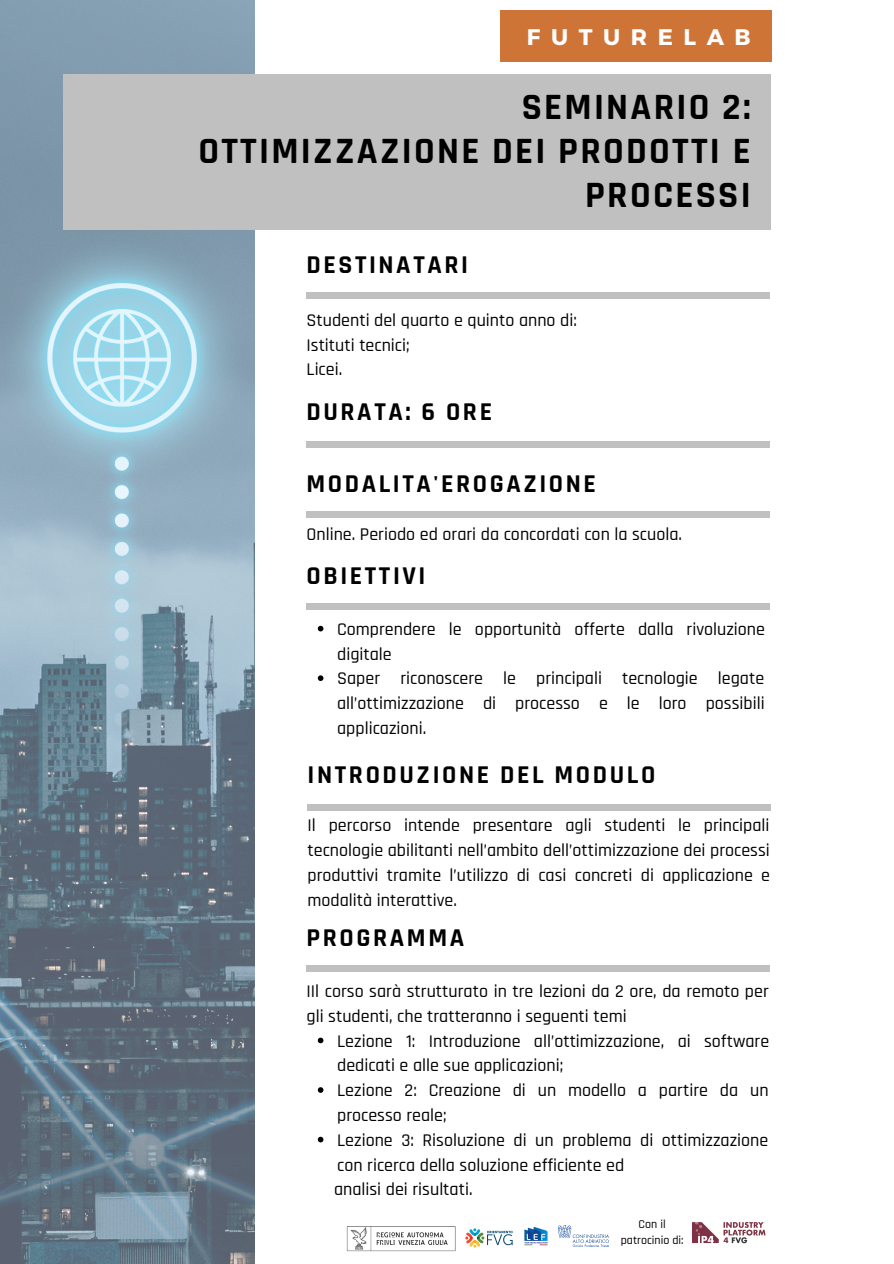
<style>
.page{position:relative;width:894px;height:1264px;background:#fff}
.page>*{position:absolute;margin:0;border:0;box-sizing:border-box;transform-origin:0 0}
.t1{font:700 37.5px/44px "Rajdhani";letter-spacing:.06em;color:#000;text-align:right}
.t2{font:700 25.95px "Rajdhani";letter-spacing:.1em;color:#000}
.t3{font:700 22.5px "Montserrat";letter-spacing:.47em;color:#fff}
.t4{font:500 18px/24.8px "Rajdhani";color:#000}
.t5{font:500 12px/16px "Rajdhani";color:#000;text-align:center}
</style>
<div class="page">
<div style="left:306px;top:292px;width:463px;height:7px;background:#c0c0c0"></div>
<div style="left:306px;top:440px;width:463px;height:7px;background:#c0c0c0"></div>
<div style="left:307px;top:804px;width:463px;height:7px;background:#c0c0c0"></div>
<img style="left:0;top:0;width:255px;height:1263px">
<div style="left:63px;top:74px;width:707px;height:155px;background:#c0c0c0"></div>
<img style="left:465px;top:1228px;width:48px;height:20px">
<img style="left:346px;top:1226px;width:109px;height:24px">
<div style="left:500px;top:10px;width:271px;height:52px;background:#cf7437"></div>
<div style="left:306px;top:511px;width:463px;height:7px;background:#c0c0c0"></div>
<div style="left:306px;top:603px;width:463px;height:7px;background:#c0c0c0"></div>
<img style="left:558px;top:1225px;width:50px;height:21px">
<img style="left:524px;top:1226px;width:24px;height:20px">
<img style="left:692px;top:1222px;width:74px;height:22px">
<svg style="left:318px;top:626px;width:5px;height:5px"></svg>
<svg style="left:318px;top:675px;width:5px;height:6px"></svg>
<svg style="left:318px;top:1037px;width:5px;height:6px"></svg>
<svg style="left:318px;top:1087px;width:5px;height:5px"></svg>
<svg style="left:318px;top:1136px;width:5px;height:6px"></svg>
<div style="left:306px;top:965px;width:463px;height:7px;background:#c0c0c0"></div>
<p class="t3" style="left:526px;top:22px;width:225px">FUTURELAB</p>
<p class="t1" style="left:521px;top:86px;width:230px">SEMINARIO 2:</p>
<p class="t1" style="left:198px;top:130px;width:553px">OTTIMIZZAZIONE DEI PRODOTTI E<br>PROCESSI</p>
<p class="t2" style="left:306px;top:249px;width:163px">DESTINATARI</p>
<p class="t4" style="left:306px;top:308px;width:272px">Studenti del quarto e quinto anno di:</p>
<p class="t4" style="left:306px;top:333px;width:104px">Istituti tecnici;</p>
<p class="t4" style="left:306px;top:358px;width:37px">Licei.</p>
<p class="t2" style="left:306px;top:396px;width:187px">DURATA: 6 ORE</p>
<p class="t2" style="left:306px;top:467px;width:291px">MODALITA'EROGAZIONE</p>
<p class="t4" style="left:306px;top:522px;width:377px">Online. Periodo ed orari da concordati con la scuola.</p>
<p class="t2" style="left:306px;top:559px;width:120px">OBIETTIVI</p>
<p class="t4" style="left:337px;top:617px;width:429px">Comprendere le opportunità offerte dalla rivoluzione digitale</p>
<p class="t4" style="left:337px;top:666px;width:429px;text-align:justify">Saper riconoscere le principali tecnologie legate all’ottimizzazione di processo e le loro possibili applicazioni.</p>
<p class="t2" style="left:307px;top:758px;width:349px">INTRODUZIONE DEL MODULO</p>
<p class="t4" style="left:307px;top:813px;width:464px;text-align:justify">Il percorso intende presentare agli studenti le principali tecnologie abilitanti nell’ambito dell’ottimizzazione dei processi produttivi tramite l’utilizzo di casi concreti di applicazione e modalità interattive.</p>
<p class="t2" style="left:306px;top:921px;width:159px">PROGRAMMA</p>
<p class="t4" style="left:306px;top:979px;width:463px">IIl corso sarà strutturato in tre lezioni da 2 ore, da remoto per gli studenti, che tratteranno i seguenti temi</p>
<p class="t4" style="left:337px;top:1029px;width:433px">Lezione 1: Introduzione all’ottimizzazione, ai software dedicati e alle sue applicazioni;</p>
<p class="t4" style="left:337px;top:1078px;width:433px">Lezione 2: Creazione di un modello a partire da un processo reale;</p>
<p class="t4" style="left:337px;top:1128px;width:432px">Lezione 3: Risoluzione di un problema di ottimizzazione con ricerca della soluzione efficiente ed</p>
<p class="t4" style="left:334px;top:1177px;width:140px">analisi dei risultati.</p>
<p class="t5" style="left:620px;top:1216px;width:64px">Con il patrocinio di:</p>
</div>
